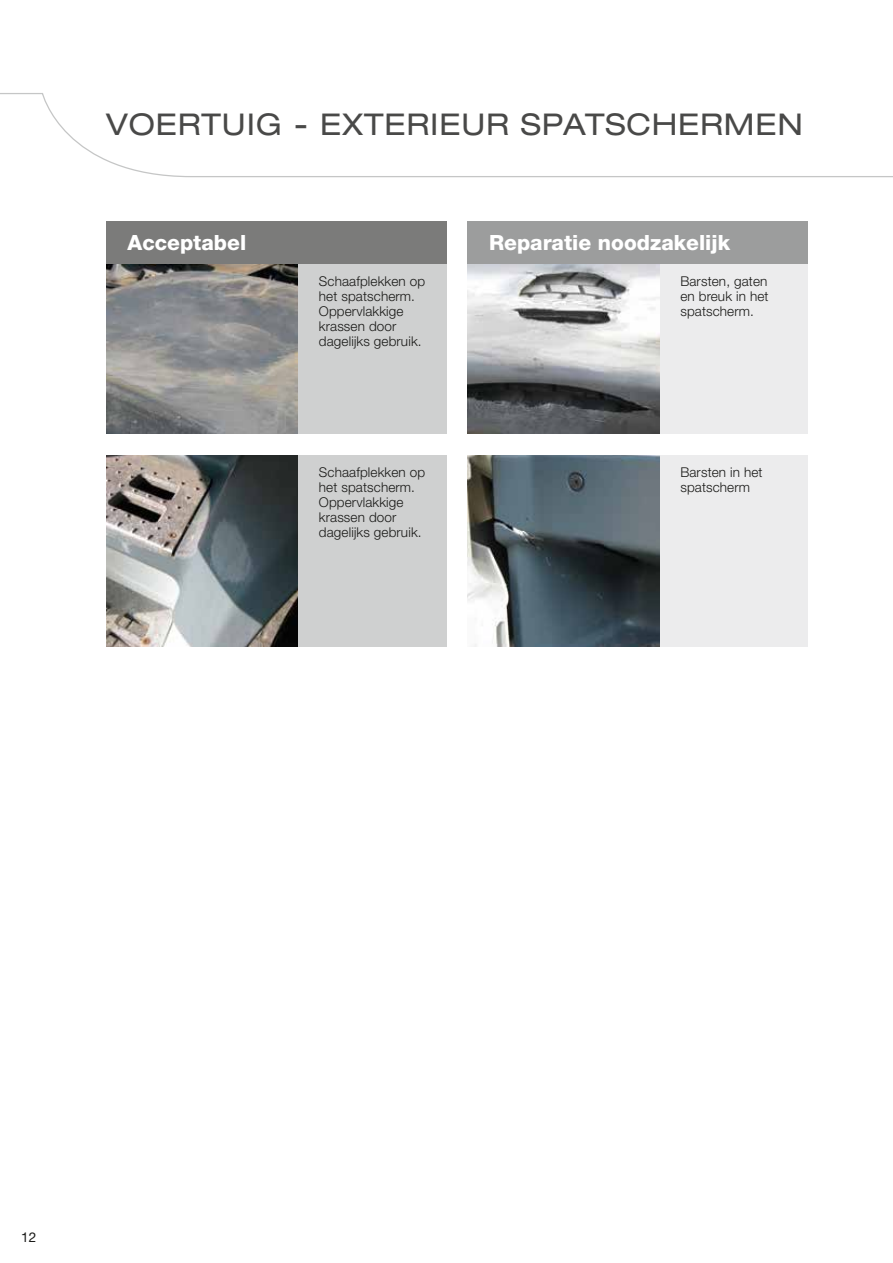
<style>
.page{position:relative;width:893px;height:1263px;background:#fff}
.page>*{position:absolute;margin:0;border:0;box-sizing:border-box;transform-origin:0 0}
.t1{font:expanded 30px "Helvetica Neue LT Pro";letter-spacing:.03em;color:#494948}
.t2{font:800 21px "Helvetica Neue LT Pro";color:#fff}
.t3{font:300 13.5px/15px "Helvetica Neue LT Pro";letter-spacing:.01em;color:#1a1a18}
.t4{font:13.5px "Helvetica Neue LT Pro";color:#1a1a18}
</style>
<div class="page">
<svg style="left:0;top:93px;width:893px;height:85px"></svg>
<div style="left:106px;top:221px;width:340px;height:213px;background:#cfd0d0"></div>
<div style="left:468px;top:221px;width:340px;height:213px;background:#ececed"></div>
<div style="left:106px;top:455px;width:340px;height:191px;background:#cfd0d0"></div>
<div style="left:468px;top:455px;width:340px;height:191px;background:#ececed"></div>
<img style="left:106px;top:264px;width:192px;height:170px">
<img style="left:468px;top:264px;width:191px;height:170px">
<img style="left:106px;top:455px;width:192px;height:191px">
<img style="left:468px;top:455px;width:191px;height:191px">
<div style="left:106px;top:221px;width:340px;height:43px;background:#7b7b7a"></div>
<div style="left:468px;top:221px;width:340px;height:43px;background:#9c9d9d"></div>
<h1 class="t1" style="left:106px;top:107px;width:698px">VOERTUIG - EXTERIEUR SPATSCHERMEN</h1>
<h2 class="t2" style="left:128px;top:230px;width:120px">Acceptabel</h2>
<h2 class="t2" style="left:489px;top:230px;width:243px">Reparatie noodzakelijk</h2>
<p class="t3" style="left:319px;top:273px;width:108px">Schaafplekken op het spatscherm.<br>Oppervlakkige krassen door dagelijks gebruik.</p>
<p class="t3" style="left:680px;top:273px;width:90px;text-align:justify">Barsten, gaten en breuk in het spatscherm.</p>
<p class="t3" style="left:319px;top:465px;width:108px">Schaafplekken op het spatscherm.<br>Oppervlakkige krassen door dagelijks gebruik.</p>
<p class="t3" style="left:680px;top:465px;width:84px">Barsten in het spatscherm</p>
<p class="t4" style="left:21px;top:1229px;width:17px">12</p>
</div>
